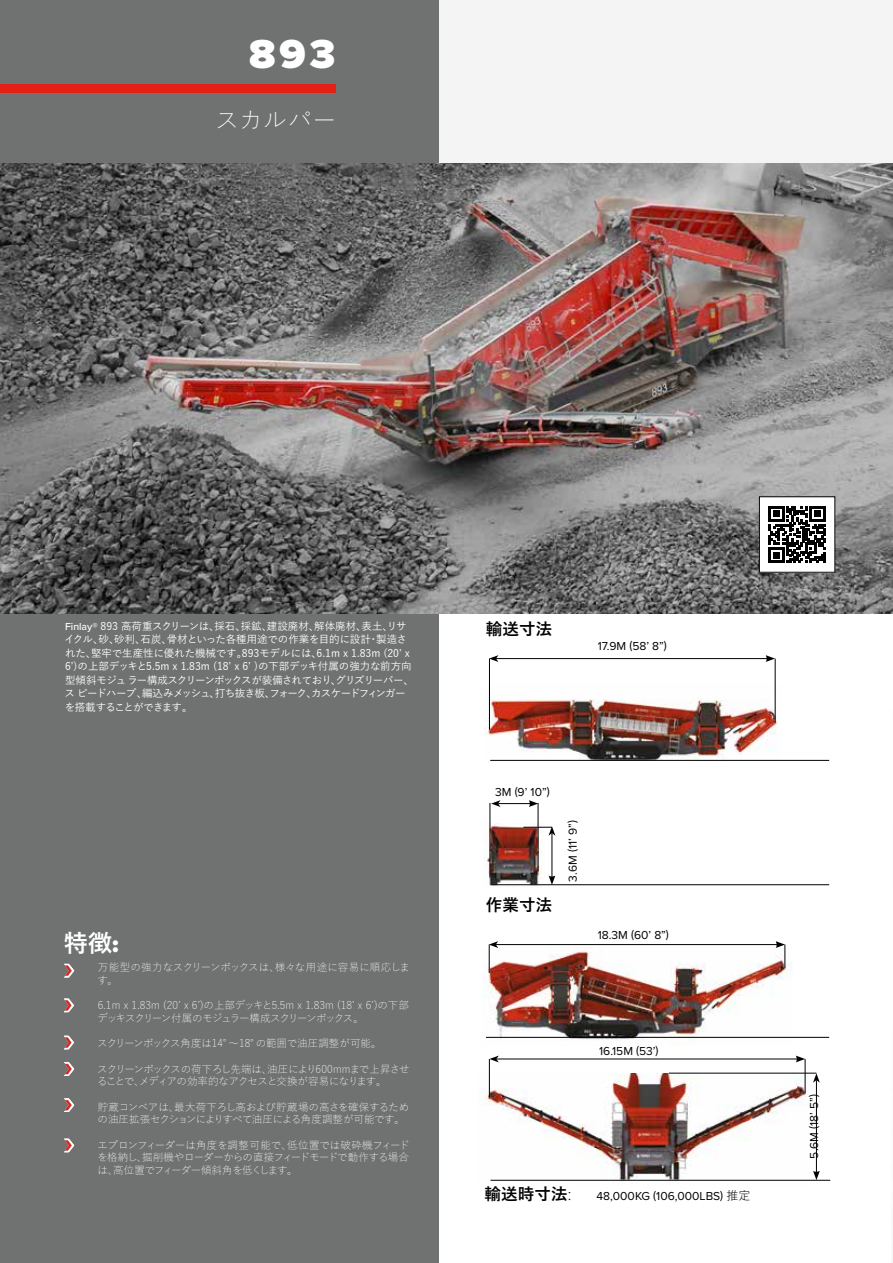
<style>
.page{position:relative;width:893px;height:1263px;background:#fff}
.page>*{position:absolute;margin:0;border:0;box-sizing:border-box;transform-origin:0 0}
.t1{font:900 42px "Proxima Nova";color:#fff}
.t2{font:300 24px "Yu Gothic";letter-spacing:.005em;color:#fff}
.t3{font:700 24px "Yu Gothic";color:#fff}
.t4{font:700 16.5px "Yu Gothic";letter-spacing:.01em;color:#000}
.t5{font:12px "Proxima Nova";color:#000}
.t6{font:500 10.5px/13.5px "Yu Gothic";letter-spacing:-.03em;color:#fff}
.t7{font:300 10.5px/12.6px "Yu Gothic";letter-spacing:-.045em;color:#fff}
.t8{font:300 10.5px/12.6px "Yu Gothic";letter-spacing:-.07em;color:#fff}
.t9{font:300 10.5px/12.6px "Yu Gothic";letter-spacing:-.065em;color:#fff}
.t10{font:300 10.5px/12.6px "Yu Gothic";letter-spacing:-.005em;color:#fff}
.t11{font:300 10.5px "Yu Gothic";letter-spacing:-.01em;color:#fff}
.s1{font-family:"Proxima Nova"}
.s2{font-family:"Proxima Nova";font-weight:900}
.s3{font-family:"Proxima Nova";font-weight:300}
.s4{font-family:"Yu Gothic"}
</style>
<div class="page">
<div style="left:0;top:0;width:893px;height:164px;background:#f4f4f4"></div>
<div style="left:0;top:0;width:439px;height:1263px;background:#707271"></div>
<div style="left:0;top:84px;width:335px;height:8px;background:#e41f15"></div>
<img style="left:0;top:164px;width:893px;height:450px">
<div style="left:759px;top:497px;width:76px;height:75px;background:#fff"></div>
<svg style="left:768px;top:506px;width:58px;height:57px"></svg>
<img style="left:485px;top:684px;width:296px;height:76px">
<hr style="left:490px;top:760px;width:339px;height:1px;background:#000">
<hr style="left:489px;top:659px;width:1px;height:71px;background:#000">
<hr style="left:775px;top:659px;width:1px;height:64px;background:#000">
<img style="left:484px;top:824px;width:60px;height:62px">
<hr style="left:490px;top:803px;width:1px;height:74px;background:#000">
<hr style="left:538px;top:803px;width:1px;height:68px;background:#000">
<hr style="left:498px;top:803px;width:33px;height:1px;background:#000">
<svg style="left:491px;top:800px;width:10px;height:7px"></svg>
<svg style="left:529px;top:800px;width:9px;height:7px"></svg>
<hr style="left:490px;top:884px;width:339px;height:1px;background:#000">
<hr style="left:552px;top:833px;width:1px;height:45px;background:#000">
<svg style="left:523px;top:826px;width:32px;height:10px"></svg>
<svg style="left:549px;top:875px;width:6px;height:10px"></svg>
<img style="left:485px;top:1073px;width:323px;height:107px">
<hr style="left:805px;top:1059px;width:1px;height:34px;background:#000">
<hr style="left:489px;top:1059px;width:1px;height:38px;background:#000">
<hr style="left:669px;top:1073px;width:147px;height:1px;background:#000">
<hr style="left:816px;top:1080px;width:1px;height:93px;background:#000">
<svg style="left:813px;top:1073px;width:7px;height:10px"></svg>
<svg style="left:813px;top:1171px;width:7px;height:9px"></svg>
<hr style="left:496px;top:1059px;width:302px;height:1px;background:#000">
<svg style="left:489px;top:1055px;width:10px;height:7px"></svg>
<svg style="left:796px;top:1055px;width:9px;height:7px"></svg>
<img style="left:483px;top:947px;width:309px;height:99px">
<hr style="left:486px;top:1037px;width:343px;height:1px;background:#000">
<hr style="left:496px;top:944px;width:282px;height:1px;background:#000">
<svg style="left:489px;top:941px;width:9px;height:32px"></svg>
<svg style="left:776px;top:941px;width:10px;height:27px"></svg>
<hr style="left:490px;top:1180px;width:340px;height:1px;background:#000">
<hr style="left:496px;top:658px;width:272px;height:1px;background:#000">
<svg style="left:489px;top:655px;width:9px;height:7px"></svg>
<svg style="left:766px;top:655px;width:9px;height:7px"></svg>
<svg style="left:64px;top:964px;width:10px;height:13px"></svg>
<svg style="left:64px;top:1062px;width:10px;height:14px"></svg>
<svg style="left:64px;top:1098px;width:10px;height:14px"></svg>
<svg style="left:64px;top:1138px;width:10px;height:14px"></svg>
<svg style="left:64px;top:998px;width:10px;height:14px"></svg>
<svg style="left:64px;top:1036px;width:10px;height:13px"></svg>
<h1 class="t1" style="left:249px;top:23px;width:88px">893</h1>
<h2 class="t2" style="left:215px;top:98px;width:123px">スカルパー</h2>
<p class="t6" style="left:64px;top:618px;width:351px"><span class="s1">Finlay®</span> 893 高荷重スクリーンは、採石、採鉱、建設廃材、解体廃材、表土、リサイクル、砂、砂利、石炭、骨材といった各種用途での作業を目的に設計・製造された、堅牢で生産性に優れた機械です。893モデルには、6.1m x 1.83m (20’ x 6’)の上部デッキと5.5m x 1.83m (18’ x 6’ )の下部デッキ付属の強力な前方向型傾斜モジュ ラー構成スクリーンボックスが装備されており、グリズリーバー、ス ピードハープ、編込みメッシュ、打ち抜き板、フォーク、カスケードフィンガーを搭載することができます。</p>
<h2 class="t3" style="left:64px;top:930px;width:56px">特徴<span class="s2">:</span></h2>
<p class="t10" style="left:97px;top:960px;width:314px">万能型の強力なスクリーンボックスは、様々な用途に容易に順応します。</p>
<p class="t8" style="left:97px;top:998px;width:313px">6.1m x 1.83m (20’ x 6’)の上部デッキと5.5m x 1.83m (18’ x 6’)の下部デッキスクリーン付属のモジュラー構成スクリーンボックス。</p>
<p class="t11" style="left:97px;top:1034px;width:286px">スクリーンボックス角度は14°～18°の範囲で油圧調整が可能。</p>
<p class="t9" style="left:97px;top:1061px;width:314px">スクリーンボックスの荷下ろし先端は、油圧により600mmまで上昇させることで、メディアの効率的なアクセスと交換が容易になります。</p>
<p class="t7" style="left:98px;top:1099px;width:313px">貯蔵コンベアは、最大荷下ろし高および貯蔵場の高さを確保するための油圧拡張セクションによりすべて油圧による角度調整が可能です。</p>
<p class="t7" style="left:97px;top:1137px;width:314px;text-align:justify">エプロンフィーダーは角度を調整可能で、低位置では破砕機フィードを格納し、掘削機やローダーからの直接フィードモードで動作する場合は、高位置でフィーダー傾斜角を低くします。</p>
<h3 class="t4" style="left:486px;top:619px;width:68px">輸送寸法</h3>
<p class="t5" style="left:598px;top:637px;width:71px">17.9M (58’ 8”)</p>
<p class="t5" style="left:495px;top:783px;width:56px">3M (9’ 10”)</p>
<h3 class="t4" style="left:486px;top:895px;width:68px">作業寸法</h3>
<p class="t5" style="left:564px;top:881px;width:63px;rotate:-90deg">3.6M (11’ 9”)</p>
<p class="t5" style="left:598px;top:926px;width:73px">18.3M (60’ 8”)</p>
<p class="t5" style="left:599px;top:1042px;width:61px">16.15M (53’)</p>
<h3 class="t4" style="left:484px;top:1184px;width:88px">輸送時寸法<span class="s3">:</span></h3>
<p class="t5" style="left:596px;top:1187px;width:155px">48,000KG (106,000LBS) <span class="s4">推定</span></p>
<p class="t5" style="left:805px;top:1158px;width:66px;rotate:-90deg">5.6M (18’ 5”)</p>
</div>
